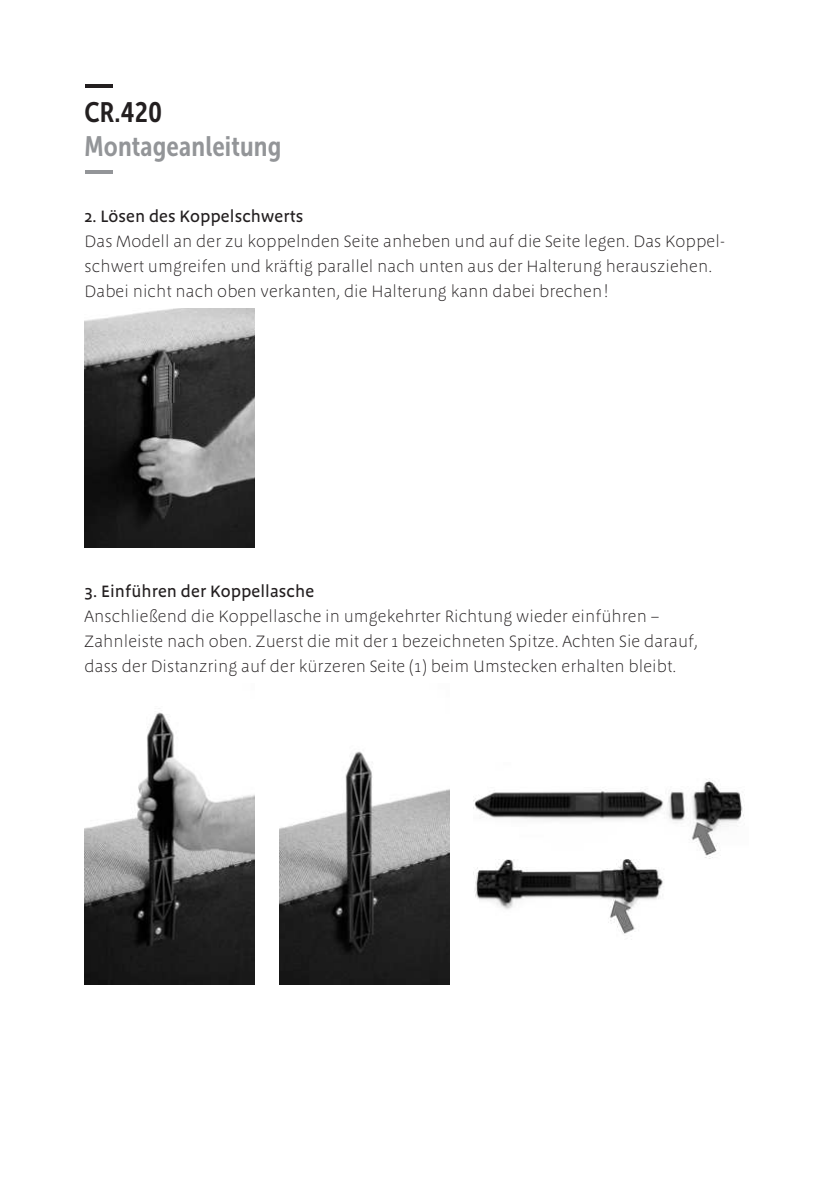
<style>
.page{position:relative;width:833px;height:1184px;background:#fff}
.page>*{position:absolute;margin:0;border:0;box-sizing:border-box;transform-origin:0 0}
.t1{font:28px "Museo Sans Cond 700";letter-spacing:.005em;color:#939598}
.t2{font:28px "Museo Sans Cond 700";color:#231f20}
.t3{font:300 17px/25px "Megano Pro";letter-spacing:.005em;color:#231f20}
.t4{font:500 17px "Megano Pro";letter-spacing:.005em;color:#231f20}
</style>
<div class="page">
<img style="left:85px;top:309px;width:170px;height:238px">
<img style="left:85px;top:712px;width:170px;height:272px">
<img style="left:279px;top:751px;width:170px;height:233px">
<img style="left:473px;top:778px;width:271px;height:156px">
<hr style="left:85px;top:85px;width:27px;height:3px;background:#231f20">
<hr style="left:85px;top:170px;width:27px;height:3px;background:#939598">
<h1 class="t2" style="left:85px;top:102px;width:79px">CR.420</h1>
<h1 class="t1" style="left:85px;top:136px;width:198px">Montageanleitung</h1>
<p class="t4" style="left:85px;top:209px;width:220px">2. Lösen des Koppelschwerts</p>
<p class="t3" style="left:85px;top:229px;width:642px">Das Modell an der zu koppelnden Seite anheben und auf die Seite legen. Das Koppel&shy;schwert umgreifen und kräftig parallel nach unten aus der Halterung herausziehen.<br>Dabei nicht nach oben verkanten, die Halterung kann dabei brechen!</p>
<p class="t4" style="left:85px;top:584px;width:231px">3. Einführen der Koppellasche</p>
<p class="t3" style="left:85px;top:604px;width:615px">Anschließend die Koppellasche in umgekehrter Richtung wieder einführen –<br>Zahnleiste nach oben. Zuerst die mit der 1 bezeichneten Spitze. Achten Sie darauf, dass der Distanzring auf der kürzeren Seite (1) beim Umstecken erhalten bleibt.</p>
</div>
